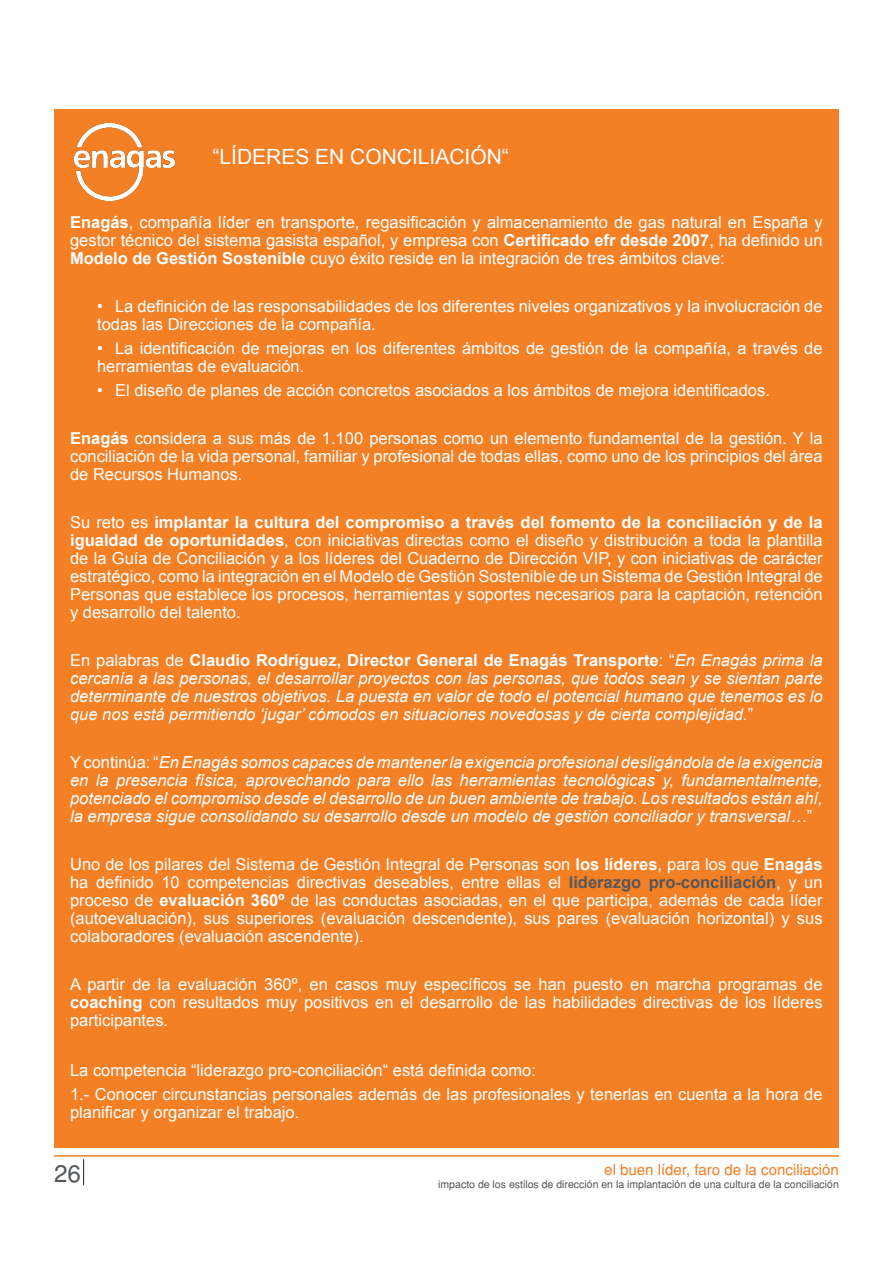
<style>
.page{position:relative;width:893px;height:1263px;background:#fff}
.page>*{position:absolute;margin:0;border:0;box-sizing:border-box;transform-origin:0 0}
.t1{font:24px "Helvetica";color:#54575a}
.t2{font:21px "Arial";color:#fff}
.t3{font:16.5px/18px "Arial";color:#fff;text-align:justify}
.t4{font:italic 16.5px/18px "Arial";color:#fff;text-align:justify}
.t5{font:15px "Helvetica";color:#f48026}
.t6{font:10.5px "Helvetica";color:#54575a}
.s1{font-weight:700}
.s2{font-style:normal}
.s3{font-weight:700;font-style:normal}
.s4{font-weight:700;color:#54575a}
</style>
<div class="page">
<svg style="left:83px;top:1159px;width:1px;height:26px"></svg>
<hr style="left:54px;top:1155px;width:785px;height:2px;background:#f48026">
<div style="left:54px;top:109px;width:785px;height:1039px;background:#f48026"></div>
<img style="left:75px;top:123px;width:100px;height:77px">
<p class="t2" style="left:213px;top:143px;width:298px">“LÍDERES EN CONCILIACIÓN“</p>
<p class="t3" style="left:70px;top:213px;width:754px"><span class="s1">Enagás</span>, compañía líder en transporte, regasificación y almacenamiento de gas natural en España y gestor técnico del sistema gasista español, y empresa con <span class="s1">Certificado efr desde 2007</span>, ha definido un <span class="s1">Modelo de Gestión Sostenible</span> cuyo éxito reside en la integración de tres ámbitos clave:</p>
<p class="t3" style="left:97px;top:297px;width:727px">• La definición de las responsabilidades de los diferentes niveles organizativos y la involucración de todas las Direcciones de la compañía.</p>
<p class="t3" style="left:97px;top:339px;width:727px">• La identificación de mejoras en los diferentes ámbitos de gestión de la compañía, a través de herramientas de evaluación.</p>
<p class="t3" style="left:97px;top:381px;width:674px">• El diseño de planes de acción concretos asociados a los ámbitos de mejora identificados.</p>
<p class="t3" style="left:70px;top:429px;width:754px"><span class="s1">Enagás</span> considera a sus más de 1.100 personas como un elemento fundamental de la gestión. Y la conciliación de la vida personal, familiar y profesional de todas ellas, como uno de los principios del área de Recursos Humanos.</p>
<p class="t3" style="left:70px;top:513px;width:754px">Su reto es <span class="s1">implantar la cultura del compromiso a través del fomento de la conciliación y de la igualdad de oportunidades</span>, con iniciativas directas como el diseño y distribución a toda la plantilla de la Guía de Conciliación y a los líderes del Cuaderno de Dirección VIP, y con iniciativas de carácter estratégico, como la integración en el Modelo de Gestión Sostenible de un Sistema de Gestión Integral de Personas que establece los procesos, herramientas y soportes necesarios para la captación, retención y desarrollo del talento.</p>
<p class="t4" style="left:70px;top:651px;width:754px"><span class="s2">En palabras de</span> <span class="s3">Claudio Rodríguez, Director General de Enagás Transporte</span><span class="s2">: “</span>En Enagás prima la cercanía a las personas, el desarrollar proyectos con las personas, que todos sean y se sientan parte determinante de nuestros objetivos. La puesta en valor de todo el potencial humano que tenemos es lo que nos está permitiendo ‘jugar’ cómodos en situaciones novedosas y de cierta complejidad.<span class="s2">”</span></p>
<p class="t4" style="left:70px;top:753px;width:754px"><span class="s2">Y continúa: “</span>En Enagás somos capaces de mantener la exigencia profesional desligándola de la exigencia en la presencia física, aprovechando para ello las herramientas tecnológicas y, fundamentalmente, potenciado el compromiso desde el desarrollo de un buen ambiente de trabajo. Los resultados están ahí, la empresa sigue consolidando su desarrollo desde un modelo de gestión conciliador y transversal…<span class="s2">”</span></p>
<p class="t3" style="left:70px;top:855px;width:754px">Uno de los pilares del Sistema de Gestión Integral de Personas son <span class="s1">los líderes</span>, para los que <span class="s1">Enagás </span>ha definido 10 competencias directivas deseables, entre ellas el <span class="s4">liderazgo pro-conciliación</span>, y un proceso de <span class="s1">evaluación 360º</span> de las conductas asociadas, en el que participa, además de cada líder (autoevaluación), sus superiores (evaluación descendente), sus pares (evaluación horizontal) y sus colaboradores (evaluación ascendente).</p>
<p class="t3" style="left:70px;top:975px;width:754px">A partir de la evaluación 360º, en casos muy específicos se han puesto en marcha programas de <span class="s1">coaching</span> con resultados muy positivos en el desarrollo de las habilidades directivas de los líderes participantes.</p>
<p class="t3" style="left:70px;top:1058px;width:754px;line-height:24px">La competencia “liderazgo pro-conciliación“ está definida como:<br>1.- Conocer circunstancias personales además de las profesionales y tenerlas en cuenta a la hora de</p>
<p class="t3" style="left:70px;top:1103px;width:231px">planificar y organizar el trabajo.</p>
<h1 class="t1" style="left:54px;top:1159px;width:28px">26</h1>
<p class="t5" style="left:604px;top:1161px;width:236px">el buen líder, faro de la conciliación</p>
<p class="t6" style="left:438px;top:1178px;width:402px">impacto de los estilos de dirección en la implantación de una cultura de la conciliación</p>
</div>
